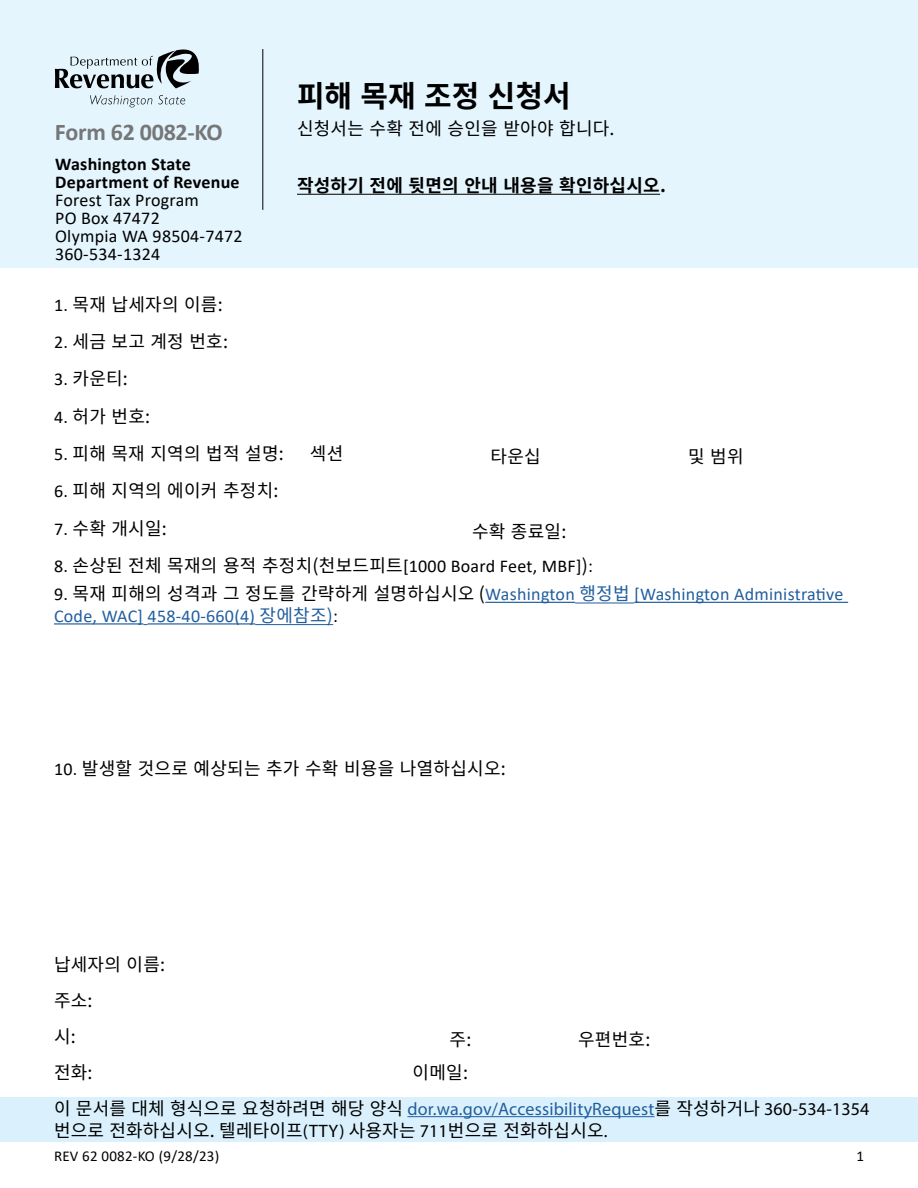
<style>
.page{position:relative;width:918px;height:1188px;background:#fff}
.page>*{position:absolute;margin:0;border:0;box-sizing:border-box;transform-origin:0 0}
.Heading_1__Title_of_form{font:700 30px "Noto Sans KR";color:#000}
.Form_number_at_top{font:700 24px "Calibri";letter-spacing:-.01em;color:#757779}
.Normal__P{font:18px/36px "Noto Sans KR";letter-spacing:.015em;color:#000}
.Normal__P-2{font:18px "Calibri";letter-spacing:.015em;color:#000}
.Normal__P-3{font:18px/21.6px "Calibri";letter-spacing:.015em;color:#215e9e}
.Normal__P-4{font:700 18px "Calibri";letter-spacing:.015em;color:#000}
.Normal__P-5{font:700 18px "Noto Sans KR";letter-spacing:.015em;color:#000}
.t1{font:15px "Calibri";letter-spacing:.015em;color:#000}
.s1{font-family:"Calibri"}
.s2{font-family:"Noto Sans KR"}
.s3{color:#000}
.s4{font-family:"Noto Sans KR";color:#000}
.s5{font-family:"Myriad Pro";color:#215e9e}
.s6{font-family:"Myriad Pro"}
</style>
<div class="page">
<hr style="left:485px;top:602px;width:90px;height:1px;background:#215e9e">
<hr style="left:575px;top:603px;width:59px;height:1px;background:#215e9e">
<hr style="left:634px;top:602px;width:214px;height:1px;background:#215e9e">
<hr style="left:54px;top:623px;width:89px;height:2px;background:#215e9e">
<hr style="left:148px;top:623px;width:107px;height:2px;background:#215e9e">
<hr style="left:255px;top:624px;width:78px;height:1px;background:#215e9e">
<div style="left:0;top:0;width:918px;height:268px;background:#e4f5fd"></div>
<hr style="left:297px;top:194px;width:363px;height:1px;background:#000">
<svg style="left:90px;top:95px;width:62px;height:12px"></svg>
<svg style="left:158px;top:95px;width:27px;height:9px"></svg>
<svg style="left:55px;top:49px;width:144px;height:39px"></svg>
<hr style="left:262px;top:49px;width:1px;height:161px;background:#000">
<div style="left:0;top:1097px;width:918px;height:44px;background:#daf1fd"></div>
<hr style="left:407px;top:1116px;width:248px;height:1px;background:#215e9e">
<p class="Form_number_at_top" style="left:55px;top:115px;width:169px">Form 62 0082-KO</p>
<p class="Normal__P-4" style="left:55px;top:151px;width:137px">Washington State</p>
<p class="Normal__P-4" style="left:55px;top:169px;width:186px">Department of Revenue</p>
<p class="Normal__P-2" style="left:55px;top:187px;width:145px">Forest Tax Program</p>
<p class="Normal__P-2" style="left:55px;top:205px;width:106px">PO Box 47472</p>
<p class="Normal__P-2" style="left:55px;top:223px;width:189px">Olympia WA 98504-7472</p>
<p class="Normal__P-2" style="left:55px;top:241px;width:107px">360-534-1324</p>
<h1 class="Heading_1__Title_of_form" style="left:297px;top:79px;width:275px">피해 목재 조정 신청서</h1>
<p class="Normal__P" style="left:297px;top:111px;width:319px">신청서는 수확 전에 승인을 받아야 합니다.</p>
<p class="Normal__P-5" style="left:297px;top:175px;width:370px">작성하기 전에 뒷면의 안내 내용을 확인하십시오.</p>
<p class="Normal__P" style="left:54px;top:286px;width:170px"><span class="s1">1.</span> 목재 납세자의 이름:</p>
<p class="Normal__P" style="left:54px;top:324px;width:176px"><span class="s1">2.</span> 세금 보고 계정 번호:</p>
<p class="Normal__P" style="left:54px;top:361px;width:76px"><span class="s1">3.</span> 카운티:</p>
<p class="Normal__P" style="left:54px;top:398px;width:98px"><span class="s1">4.</span> 허가 번호:</p>
<p class="Normal__P" style="left:54px;top:436px;width:231px"><span class="s1">5.</span> 피해 목재 지역의 법적 설명:</p>
<p class="Normal__P" style="left:310px;top:436px;width:35px">섹션</p>
<p class="Normal__P" style="left:491px;top:439px;width:52px">타운십</p>
<p class="Normal__P" style="left:688px;top:439px;width:57px">및 범위</p>
<p class="Normal__P" style="left:54px;top:473px;width:226px"><span class="s1">6.</span> 피해 지역의 에이커 추정치:</p>
<p class="Normal__P" style="left:54px;top:510px;width:114px"><span class="s1">7.</span> 수확 개시일:</p>
<p class="Normal__P" style="left:472px;top:513px;width:96px">수확 종료일:</p>
<p class="Normal__P-2" style="left:54px;top:553px;width:541px">8. <span class="s2">손상된 전체 목재의 용적 추정치(천보드피트</span>[1000 Board Feet, MBF]<span class="s2">)</span>:</p>
<p class="Normal__P-3" style="left:54px;top:583px;width:791px"><span class="s3">9.</span> <span class="s4">목재 피해의 성격과 그 정도를 간략하게 설명하십시오 (</span>Washington <span class="s2">행정법</span> [Washington Administrative<br>Code, WAC] 458-40-660(4) <span class="s2">장에참조)</span><span class="s3">:</span></p>
<p class="Normal__P" style="left:54px;top:751px;width:453px"><span class="s1">10.</span> 발생할 것으로 예상되는 추가 수확 비용을 나열하십시오:</p>
<p class="Normal__P" style="left:54px;top:947px;width:113px">납세자의 이름: 주소:<br>시:</p>
<p class="Normal__P" style="left:450px;top:1022px;width:23px">주:</p>
<p class="Normal__P" style="left:578px;top:1022px;width:74px">우편번호:</p>
<p class="Normal__P" style="left:54px;top:1055px;width:40px">전화:</p>
<p class="Normal__P" style="left:413px;top:1055px;width:57px">이메일:</p>
<p class="Normal__P" style="left:54px;top:1097px;width:817px;line-height:22.5px">이 문서를 대체 형식으로 요청하려면 해당 양식 <span class="s5">dor.wa.gov/AccessibilityRequest</span>를 작성하거나 <span class="s6">360-534-1354 </span>번으로 전화하십시오. 텔레타이프<span class="s6">(TTY)</span> 사용자는 <span class="s6">711</span>번으로 전화하십시오<span class="s6">.</span></p>
<p class="t1" style="left:54px;top:1145px;width:167px">REV 62 0082-KO (9/28/23)</p>
<p class="t1" style="left:856px;top:1145px;width:9px">1</p>
</div>
